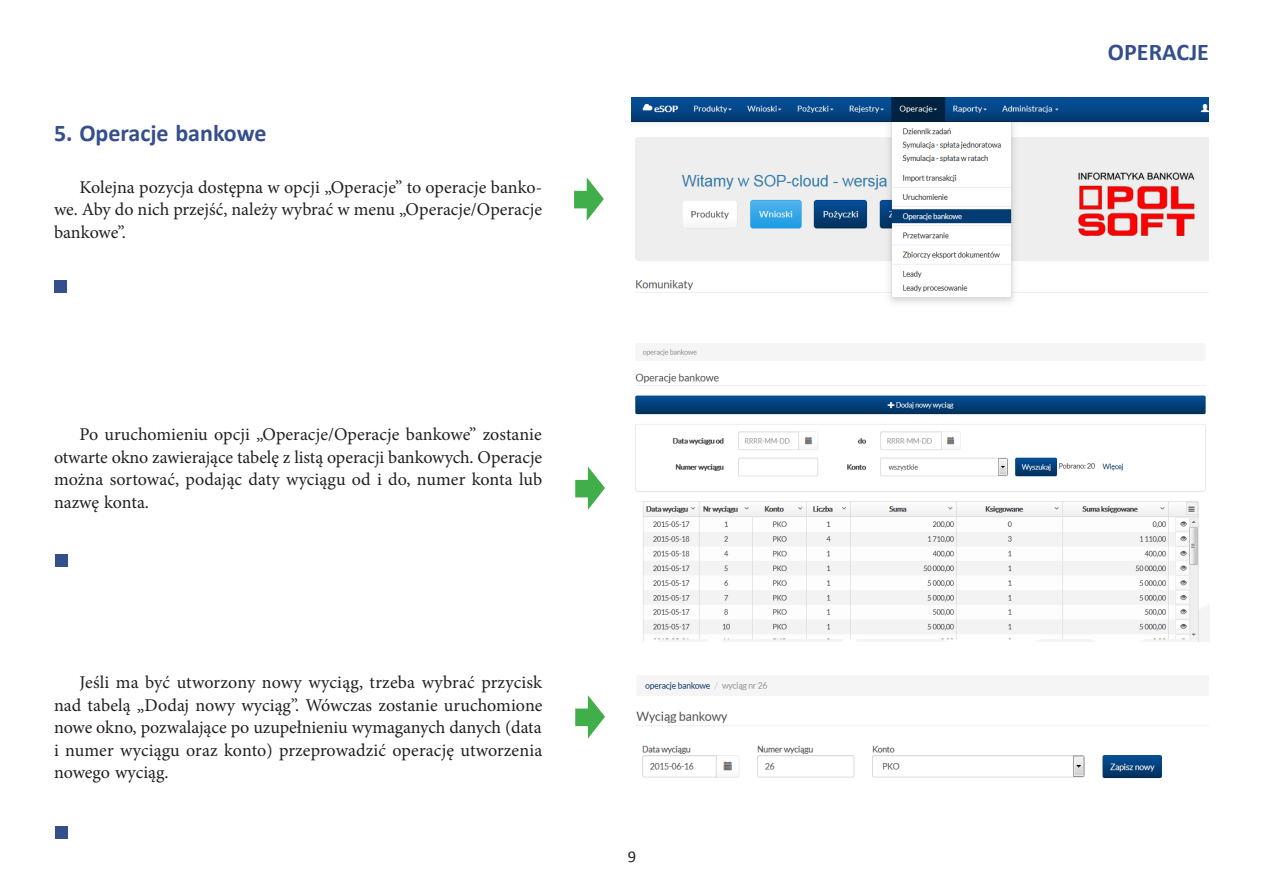
<style>
.page{position:relative;width:1263px;height:893px;background:#fff}
.page>*{position:absolute;margin:0;border:0;box-sizing:border-box;transform-origin:0 0}
.podtytuł{font:700 24px "Calibri";color:#354e8c}
.t1{font:18px/22.5px "Minion Pro";color:#231f20;text-align:justify}
.t2{font:16.5px "Calibri";color:#231f20}
</style>
<div class="page">
<svg style="left:574px;top:177px;width:30px;height:44px"></svg>
<div style="left:54px;top:280px;width:13px;height:13px;background:#354e8c"></div>
<svg style="left:575px;top:466px;width:30px;height:44px"></svg>
<div style="left:55px;top:554px;width:13px;height:13px;background:#354e8c"></div>
<img style="left:631px;top:98px;width:578px;height:205px">
<img style="left:635px;top:349px;width:574px;height:292px">
<svg style="left:575px;top:695px;width:30px;height:44px"></svg>
<div style="left:55px;top:826px;width:13px;height:13px;background:#354e8c"></div>
<img style="left:636px;top:682px;width:573px;height:97px">
<p class="podtytuł" style="left:54px;top:118px;width:214px">5. Operacje bankowe</p>
<p class="t1" style="left:54px;top:176px;width:490px;text-indent:26px">Kolejna pozycja dostępna w opcji „Operacje” to operacje banko&shy;we. Aby do nich przejść, należy wybrać w menu „Operacje/Operacje bankowe”.</p>
<p class="t1" style="left:54px;top:424px;width:490px;text-indent:26px">Po uruchomieniu opcji „Operacje/Operacje bankowe” zostanie otwarte okno zawierające tabelę z listą operacji bankowych. Operacje można sortować, podając daty wyciągu od i do, numer konta lub nazwę konta.</p>
<p class="t1" style="left:54px;top:671px;width:490px;text-indent:26px">Jeśli ma być utworzony nowy wyciąg, trzeba wybrać przycisk nad tabelą „Dodaj nowy wyciąg”. Wówczas zostanie uruchomione nowe okno, pozwalające po uzupełnieniu wymaganych danych (data i numer wyciągu oraz konto) przeprowadzić operację utworzenia nowego wyciąg.</p>
<p class="t2" style="left:628px;top:846px;width:10px">9</p>
<h1 class="podtytuł" style="left:1108px;top:37px;width:103px">OPERACJE</h1>
</div>
